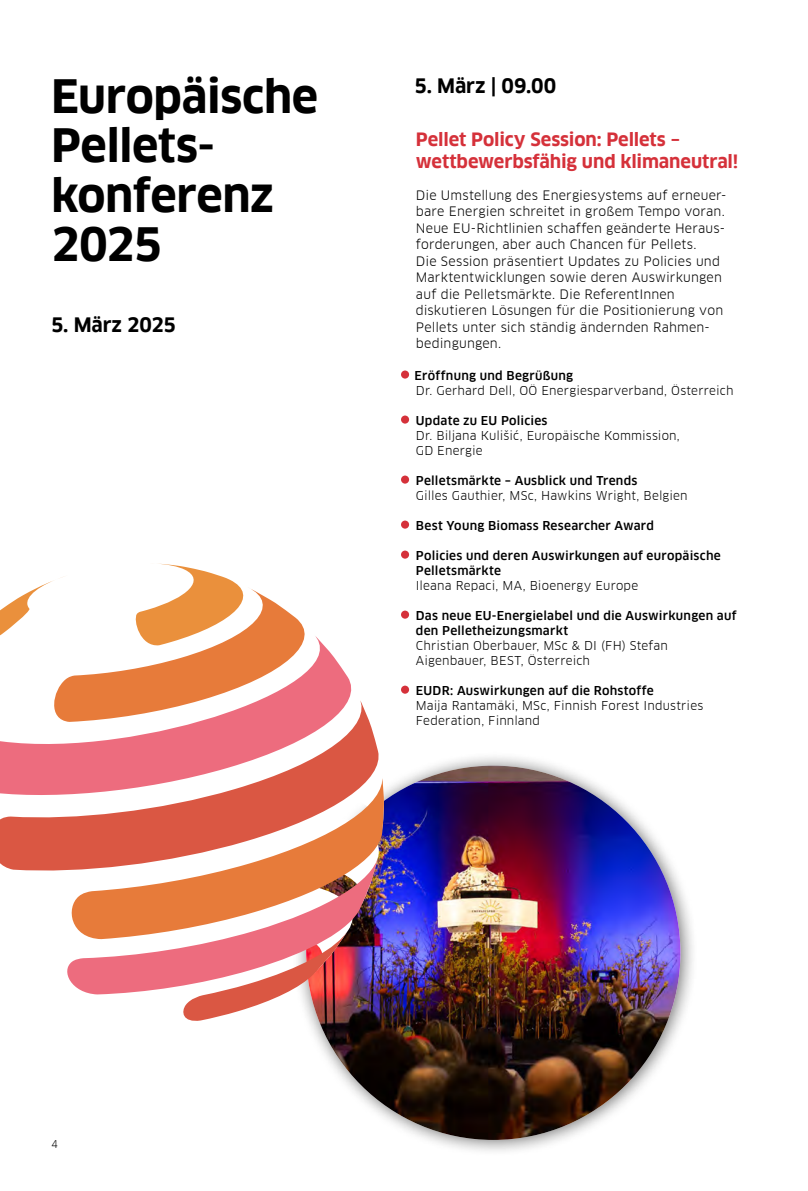
<style>
.page{position:relative;width:808px;height:1191px;background:#fff}
.page>*{position:absolute;margin:0;border:0;box-sizing:border-box;transform-origin:0 0}
.t1{font:700 45px/49.5px "Clan Offc Pro";letter-spacing:-.015em;color:#000}
.t2{font:700 19.5px "Clan Offc Pro";letter-spacing:-.005em;color:#000}
.t3{font:700 18px/22.5px "Clan Offc Pro";letter-spacing:-.005em;color:#d5313a}
.t4{font:12.75px/16.5px "Clan Offc Pro";letter-spacing:.01em;color:#000}
.t5{font:12px/15px "Clan Offc Pro";letter-spacing:.015em;color:#000}
.t6{font:500 12px/15px "Clan Offc Pro";letter-spacing:.02em;color:#000}
.t7{font:10.5px "Clan Offc Pro";color:#000}
</style>
<div class="page">
<div style="left:293px;top:751px;width:405px;height:406px;background:#000;opacity:.55"></div>
<img style="left:306px;top:765px;width:374px;height:375px;border-radius:187px">
<svg style="left:39px;top:563px;width:201px;height:24px"></svg>
<svg style="left:0;top:587px;width:305px;height:46px"></svg>
<svg style="left:0;top:633px;width:352px;height:65px"></svg>
<svg style="left:0;top:698px;width:384px;height:77px;fill:#ed6c7e"></svg>
<svg style="left:0;top:775px;width:385px;height:164px;fill:#da5743"></svg>
<svg style="left:0;top:856px;width:378px;height:138px"></svg>
<svg style="left:181px;top:929px;width:168px;height:94px"></svg>
<div style="left:401px;top:370px;width:8px;height:8px;background:#d5313a;border-radius:50%"></div>
<div style="left:401px;top:415px;width:8px;height:8px;background:#d5313a;border-radius:50%"></div>
<div style="left:401px;top:475px;width:8px;height:8px;background:#d5313a;border-radius:50%"></div>
<div style="left:401px;top:520px;width:8px;height:8px;background:#d5313a;border-radius:50%"></div>
<div style="left:401px;top:550px;width:8px;height:8px;background:#d5313a;border-radius:50%"></div>
<div style="left:401px;top:610px;width:8px;height:8px;background:#d5313a;border-radius:50%"></div>
<div style="left:401px;top:685px;width:8px;height:8px;background:#d5313a;border-radius:50%"></div>
<h1 class="t1" style="left:51px;top:71px;width:269px">Europäische<br>Pellets&shy;konferenz<br>2025</h1>
<h2 class="t2" style="left:51px;top:313px;width:126px">5. März 2025</h2>
<h2 class="t2" style="left:414px;top:74px;width:143px">5. März | 09.00</h2>
<h3 class="t3" style="left:416px;top:128px;width:324px">Pellet Policy Session: Pellets – wettbewerbsfähig und klimaneutral!</h3>
<p class="t4" style="left:416px;top:186px;width:312px">Die Umstellung des Energiesystems auf erneuer&shy;bare Energien schreitet in großem Tempo voran.<br>Neue EU-Richtlinien schaffen geänderte Heraus&shy;forderungen, aber auch Chancen für Pellets.<br>Die Session präsentiert Updates zu Policies und Marktentwicklungen sowie deren Auswirkungen auf die Pelletsmärkte. Die ReferentInnen diskutieren Lösungen für die Positionierung von Pellets unter sich ständig ändernden Rahmen&shy;bedingungen.</p>
<p class="t6" style="left:414px;top:368px;width:160px">Eröffnung und Begrüßung</p>
<p class="t5" style="left:416px;top:383px;width:319px">Dr. Gerhard Dell, OÖ Energiesparverband, Österreich</p>
<p class="t6" style="left:416px;top:413px;width:133px">Update zu EU Policies</p>
<p class="t5" style="left:416px;top:428px;width:265px">Dr. Biljana Kulišić, Europäische Kommission,<br>GD Energie</p>
<p class="t6" style="left:416px;top:473px;width:223px">Pelletsmärkte – Ausblick und Trends</p>
<p class="t5" style="left:416px;top:488px;width:273px">Gilles Gauthier, MSc, Hawkins Wright, Belgien</p>
<p class="t6" style="left:416px;top:518px;width:240px">Best Young Biomass Researcher Award</p>
<p class="t6" style="left:416px;top:548px;width:306px">Policies und deren Auswirkungen auf europäische<br>Pelletsmärkte</p>
<p class="t5" style="left:416px;top:578px;width:224px">Ileana Repaci, MA, Bioenergy Europe</p>
<p class="t6" style="left:416px;top:608px;width:322px">Das neue EU-Energielabel und die Auswirkungen auf den Pelletheizungsmarkt</p>
<p class="t5" style="left:416px;top:638px;width:254px">Christian Oberbauer, MSc &amp; DI (FH) Stefan<br>Aigenbauer, BEST, Österreich</p>
<p class="t6" style="left:416px;top:683px;width:239px">EUDR: Auswirkungen auf die Rohstoffe</p>
<p class="t5" style="left:416px;top:698px;width:289px">Maija Rantamäki, MSc, Finnish Forest Industries<br>Federation, Finnland</p>
<p class="t7" style="left:51px;top:1137px;width:8px">4</p>
</div>
